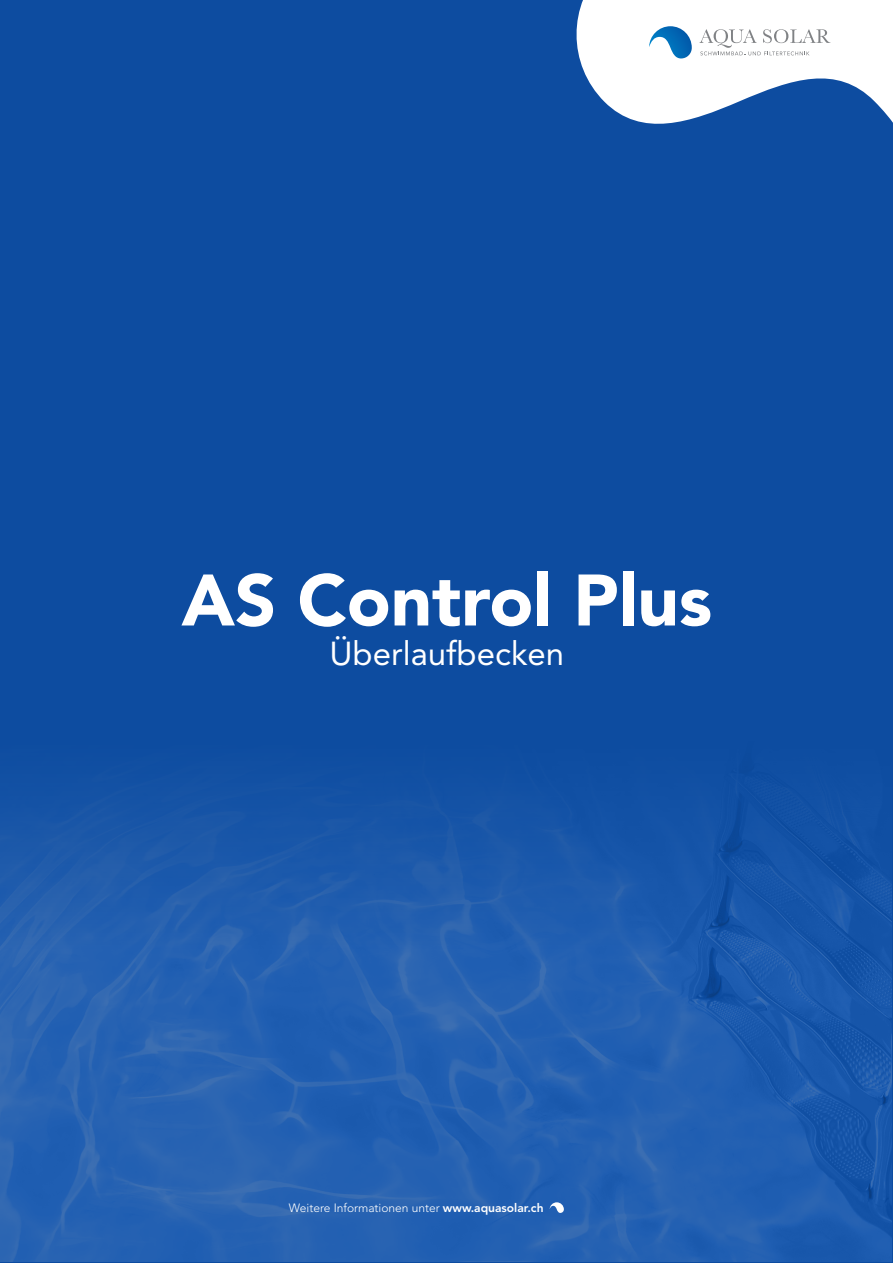
<style>
.page{position:relative;width:893px;height:1263px;background:#0d4ca0}
.page>*{position:absolute;margin:0;border:0;box-sizing:border-box;transform-origin:0 0}
.t1{font:900 72px "Avenir";color:#fff}
.t2{font:33px "Avenir";color:#fff}
.t3{font:300 12px "Avenir";color:#fff}
.s1{font-weight:800}
</style>
<div class="page">
<img style="left:0;top:788px;width:892px;height:474px">
<svg style="left:576px;top:0;width:317px;height:124px;fill:#fff"></svg>
<svg style="left:649px;top:26px;width:43px;height:32px"></svg>
<svg style="left:699px;top:29px;width:131px;height:26px;background:#eaeaeb"></svg>
<svg style="left:550px;top:1202px;width:14px;height:11px"></svg>
<h1 class="t1" style="left:181px;top:557px;width:532px">AS Control Plus</h1>
<h2 class="t2" style="left:329px;top:634px;width:236px">Überlaufbecken</h2>
<p class="t3" style="left:289px;top:1200px;width:256px">Weitere Informationen unter <span class="s1">www.aquasolar.ch</span></p>
</div>
